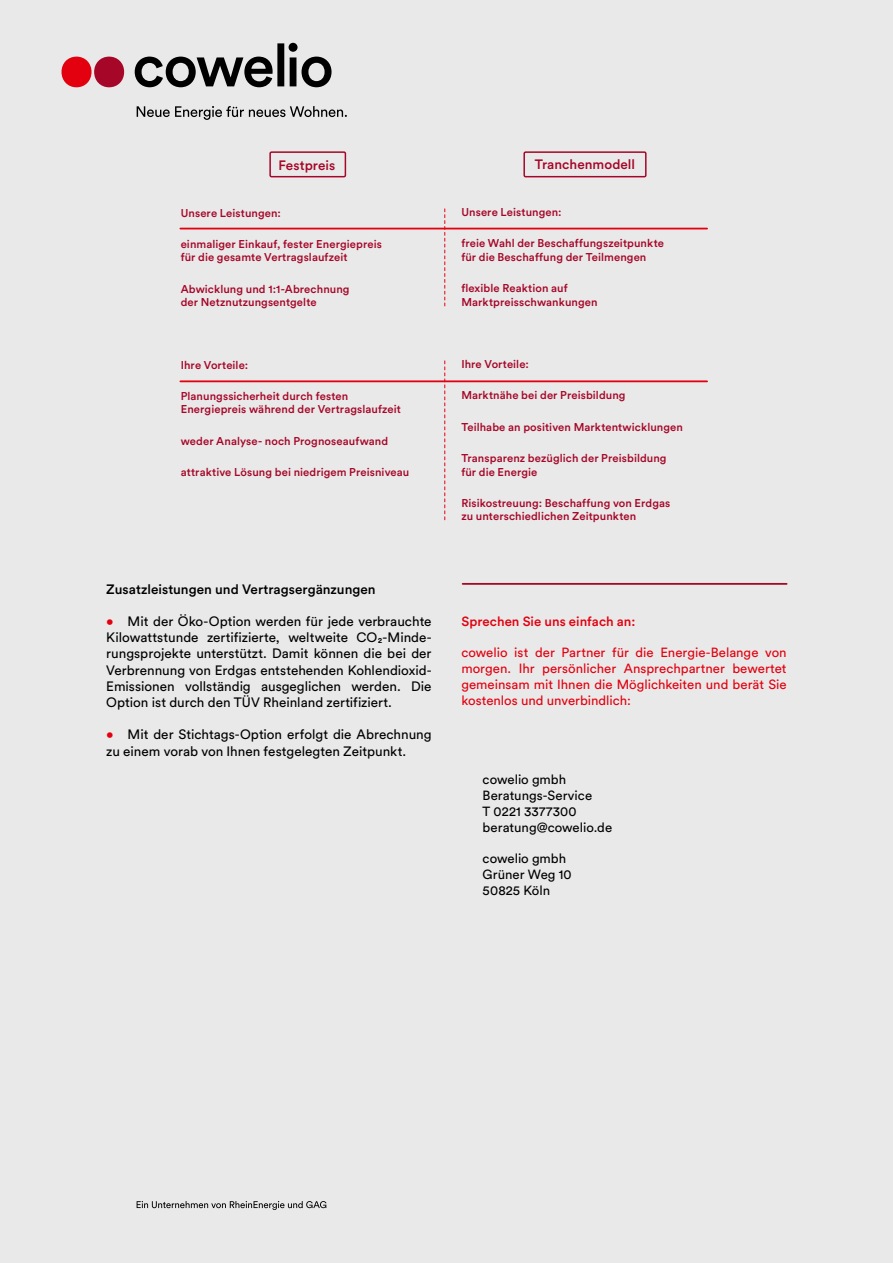
<style>
.page{position:relative;width:893px;height:1263px;background:#e9e9e9}
.page>*{position:absolute;margin:0;border:0;box-sizing:border-box;transform-origin:0 0}
.t1{font:13.5px/16.2px "Circular Std";color:#000;text-align:justify}
.t2{font:500 13.5px "Circular Std";color:#000}
.t3{font:500 13.5px "Circular Std";letter-spacing:.005em;color:#a60627}
.t4{font:13.2px/15.9px "Circular Std";color:#e3000f;text-align:justify}
.t5{font:13.2px "Circular Std";letter-spacing:.005em;color:#000}
.t6{font:500 13.2px "Circular Std";letter-spacing:.005em;color:#e3000f}
.t7{font:500 11.25px/13.5px "Circular Std";letter-spacing:.01em;color:#a60627}
.s1{color:#e3000f}
</style>
<div class="page">
<div style="left:62px;top:57px;width:30px;height:30px;background:#e3000f;border-radius:50%"></div>
<div style="left:94px;top:57px;width:30px;height:30px;background:#a60627;border-radius:50%"></div>
<svg style="left:135px;top:43px;width:197px;height:44px"></svg>
<svg style="left:137px;top:106px;width:210px;height:14px"></svg>
<svg style="left:137px;top:1201px;width:189px;height:9px"></svg>
<hr style="left:463px;top:583px;width:324px;height:2px;background:#a60627">
<div style="left:523px;top:151px;width:124px;height:26px;border:2px solid #a60627"></div>
<hr style="left:180px;top:228px;width:527px;height:1px;background:#e3000f">
<hr style="left:180px;top:380px;width:527px;height:2px;background:#e3000f">
<svg style="left:444px;top:209px;width:1px;height:97px"></svg>
<svg style="left:444px;top:361px;width:1px;height:159px"></svg>
<div style="left:269px;top:151px;width:77px;height:26px;border:2px solid #a60627"></div>
<p class="t3" style="left:279px;top:157px;width:58px">Festpreis</p>
<p class="t7" style="left:181px;top:206px;width:102px">Unsere Leistungen:</p>
<p class="t7" style="left:181px;top:237px;width:203px">einmaliger Einkauf, fester Energiepreis für die gesamte Vertragslaufzeit</p>
<p class="t7" style="left:181px;top:282px;width:170px">Abwicklung und 1:1-Abrechnung der Netznutzungsentgelte</p>
<p class="t7" style="left:181px;top:358px;width:69px">Ihre Vorteile:</p>
<p class="t7" style="left:181px;top:389px;width:222px">Planungssicherheit durch festen<br>Energiepreis während der Vertragslaufzeit</p>
<p class="t7" style="left:181px;top:434px;width:209px">weder Analyse- noch Prognoseaufwand</p>
<p class="t7" style="left:181px;top:465px;width:230px">attraktive Lösung bei niedrigem Preisniveau</p>
<p class="t2" style="left:106px;top:580px;width:271px">Zusatzleistungen und Vertragsergänzungen</p>
<p class="t1" style="left:106px;top:613px;width:327px"><span class="s1">•</span> Mit der Öko-Option werden für jede verbrauchte Kilowattstunde zertifizierte, weltweite CO₂-Minde&shy;rungsprojekte unterstützt. Damit können die bei der Verbrennung von Erdgas entstehenden Kohlendioxid-Emissionen vollständig ausgeglichen werden. Die Option ist durch den TÜV Rheinland zertifiziert.</p>
<p class="t1" style="left:106px;top:726px;width:327px"><span class="s1">•</span> Mit der Stichtags-Option erfolgt die Abrechnung zu einem vorab von Ihnen festgelegten Zeitpunkt.</p>
<p class="t3" style="left:535px;top:156px;width:102px">Tranchenmodell</p>
<p class="t7" style="left:461px;top:205px;width:102px">Unsere Leistungen:</p>
<p class="t7" style="left:461px;top:237px;width:204px">freie Wahl der Beschaffungszeitpunkte für die Beschaffung der Teilmengen</p>
<p class="t7" style="left:461px;top:281px;width:138px">flexible Reaktion auf<br>Marktpreisschwankungen</p>
<p class="t7" style="left:461px;top:357px;width:69px">Ihre Vorteile:</p>
<p class="t7" style="left:461px;top:389px;width:166px">Marktnähe bei der Preisbildung</p>
<p class="t7" style="left:461px;top:420px;width:223px">Teilhabe an positiven Marktentwicklungen</p>
<p class="t7" style="left:461px;top:451px;width:207px">Transparenz bezüglich der Preisbildung für die Energie</p>
<p class="t7" style="left:461px;top:496px;width:211px">Risikostreuung: Beschaffung von Erdgas zu unterschiedlichen Zeitpunkten</p>
<p class="t6" style="left:461px;top:613px;width:176px">Sprechen Sie uns einfach an:</p>
<p class="t4" style="left:461px;top:644px;width:327px">cowelio ist der Partner für die Energie-Belange von morgen. Ihr persönlicher Ansprechpartner bewertet gemeinsam mit Ihnen die Möglichkeiten und berät Sie kostenlos und unverbindlich:</p>
<p class="t5" style="left:483px;top:771px;width:85px">cowelio gmbh</p>
<p class="t5" style="left:483px;top:787px;width:111px">Beratungs-Service</p>
<p class="t5" style="left:483px;top:803px;width:96px">T 0221 3377300</p>
<p class="t5" style="left:483px;top:819px;width:131px">beratung@cowelio.de</p>
<p class="t5" style="left:483px;top:850px;width:85px">cowelio gmbh</p>
<p class="t5" style="left:483px;top:866px;width:91px">Grüner Weg 10</p>
<p class="t5" style="left:483px;top:882px;width:69px">50825 Köln</p>
</div>
